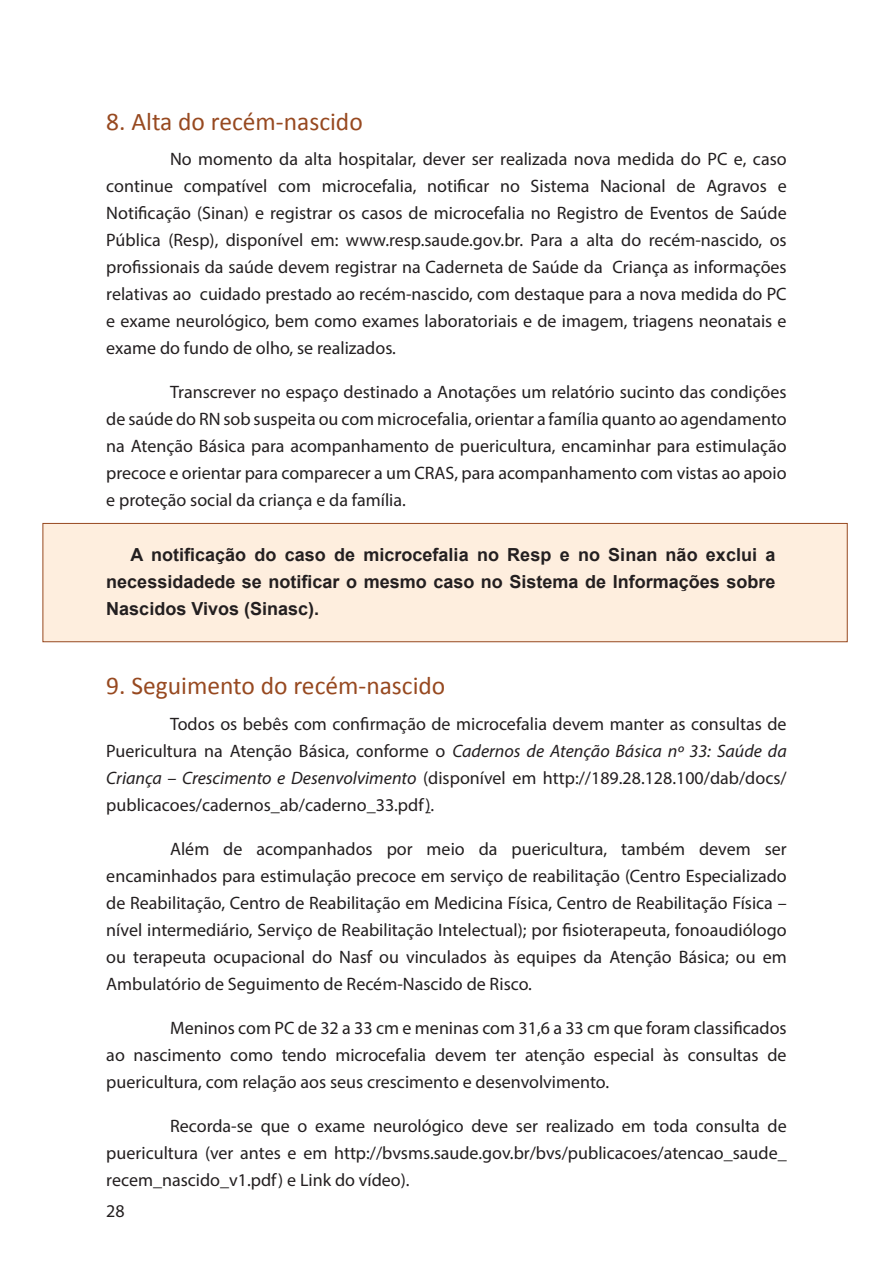
<style>
.page{position:relative;width:893px;height:1263px;background:#fff}
.page>*{position:absolute;margin:0;border:0;box-sizing:border-box;transform-origin:0 0}
.t1{font:25.5px "Calibri";color:#974920}
.t2{font:18px/27px "Myriad Pro";color:#231f20;text-align:justify}
.t3{font:700 18px/27px "Arial";color:#231f20;text-align:justify}
.s1{font-style:italic}
</style>
<div class="page">
<div style="left:43px;top:523px;width:805px;height:119px;background:#feeede;border:1px solid #974920"></div>
<h1 class="t1" style="left:106px;top:105px;width:258px">8. Alta do recém-nascido</h1>
<p class="t2" style="left:106px;top:145px;width:682px;text-indent:64px">No momento da alta hospitalar, dever ser realizada nova medida do PC e, caso continue compatível com microcefalia, notificar no Sistema Nacional de Agravos e Notificação (Sinan) e registrar os casos de microcefalia no Registro de Eventos de Saúde Pública (Resp), disponível em: www.resp.saude.gov.br. Para a alta do recém-nascido, os profissionais da saúde devem registrar na Caderneta de Saúde da Criança as informações relativas ao cuidado prestado ao recém-nascido, com destaque para a nova medida do PC e exame neurológico, bem como exames laboratoriais e de imagem, triagens neonatais e exame do fundo de olho, se realizados.</p>
<p class="t2" style="left:106px;top:378px;width:682px;text-indent:64px">Transcrever no espaço destinado a Anotações um relatório sucinto das condições de saúde do RN sob suspeita ou com microcefalia, orientar a família quanto ao agendamento na Atenção Básica para acompanhamento de puericultura, encaminhar para estimulação precoce e orientar para comparecer a um CRAS, para acompanhamento com vistas ao apoio e proteção social da criança e da família.</p>
<p class="t3" style="left:106px;top:541px;width:670px;text-indent:24px">A notificação do caso de microcefalia no Resp e no Sinan não exclui a necessidadede se notificar o mesmo caso no Sistema de Informações sobre Nascidos Vivos (Sinasc).</p>
<h1 class="t1" style="left:106px;top:670px;width:341px">9. Seguimento do recém-nascido</h1>
<p class="t2" style="left:106px;top:710px;width:682px;text-indent:64px">Todos os bebês com confirmação de microcefalia devem manter as consultas de Puericultura na Atenção Básica, conforme o <span class="s1">Cadernos de Atenção Básica nº 33: Saúde da Criança – Crescimento e Desenvolvimento</span> (disponível em http://189.28.128.100/dab/docs/ publicacoes/cadernos_ab/caderno_33.pdf).</p>
<p class="t2" style="left:106px;top:835px;width:682px;text-indent:64px">Além de acompanhados por meio da puericultura, também devem ser encaminhados para estimulação precoce em serviço de reabilitação (Centro Especializado de Reabilitação, Centro de Reabilitação em Medicina Física, Centro de Reabilitação Física – nível intermediário, Serviço de Reabilitação Intelectual); por fisioterapeuta, fonoaudiólogo ou terapeuta ocupacional do Nasf ou vinculados às equipes da Atenção Básica; ou em Ambulatório de Seguimento de Recém-Nascido de Risco.</p>
<p class="t2" style="left:106px;top:1014px;width:682px;text-indent:64px">Meninos com PC de 32 a 33 cm e meninas com 31,6 a 33 cm que foram classificados ao nascimento como tendo microcefalia devem ter atenção especial às consultas de puericultura, com relação aos seus crescimento e desenvolvimento.</p>
<p class="t2" style="left:106px;top:1112px;width:682px;text-indent:64px">Recorda-se que o exame neurológico deve ser realizado em toda consulta de puericultura (ver antes e em http://bvsms.saude.gov.br/bvs/publicacoes/atencao_saude_ recem_nascido_v1.pdf) e Link do vídeo).</p>
<p class="t2" style="left:106px;top:1197px;width:20px">28</p>
</div>
